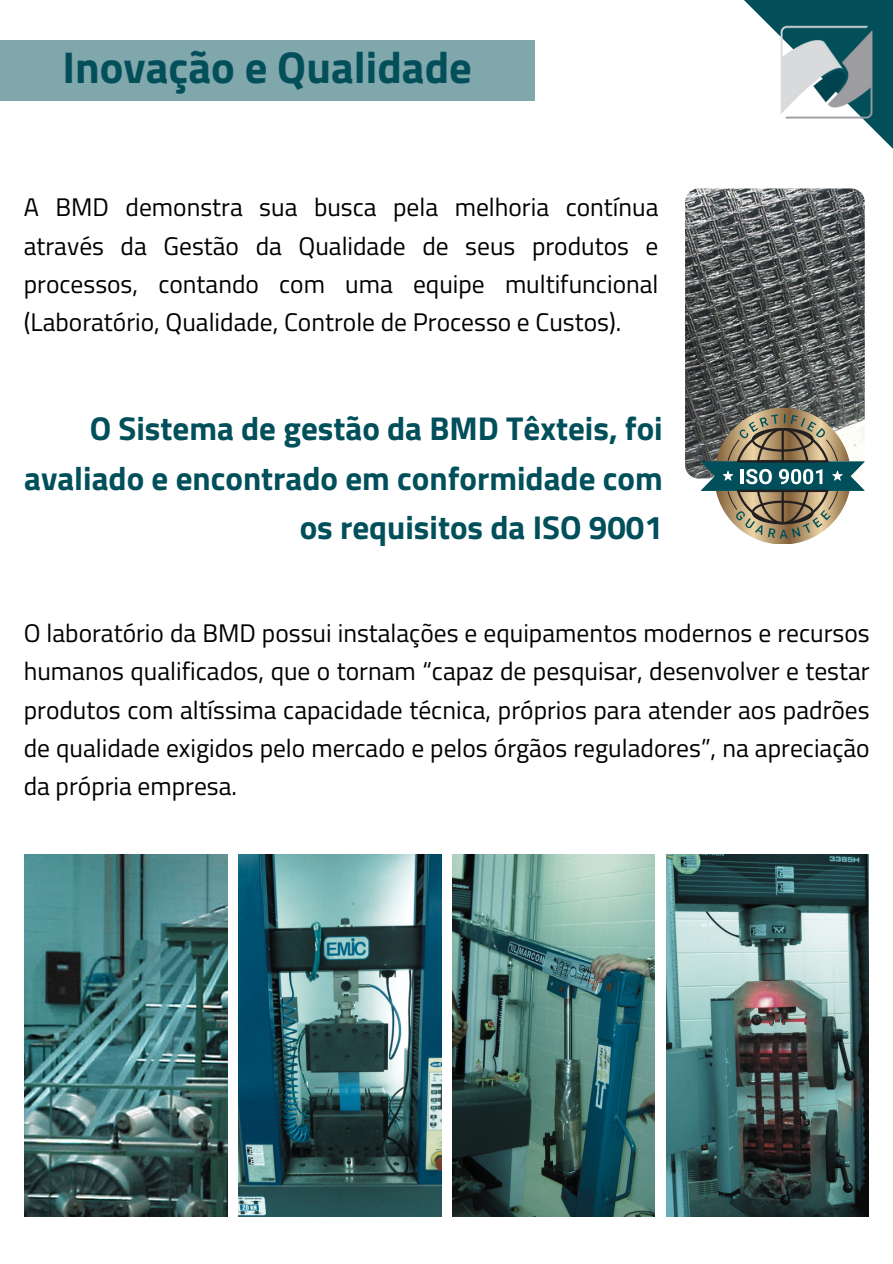
<style>
.page{position:relative;width:893px;height:1264px;background:#fff}
.page>*{position:absolute;margin:0;border:0;box-sizing:border-box;transform-origin:0 0}
.t1{font:700 44.55px "Titillium Web";color:#024f5a}
.t2{font:700 33px/49.5px "Titillium Web";color:#014f5a;text-align:right}
.t3{font:25.5px/38.2px "Titillium Web";color:#000;text-align:justify}
</style>
<div class="page">
<div style="left:0;top:40px;width:534px;height:61px;background:#80a7ac"></div>
<img style="left:452px;top:854px;width:203px;height:362px">
<img style="left:238px;top:854px;width:203px;height:362px">
<img style="left:25px;top:854px;width:202px;height:362px">
<img style="left:666px;top:854px;width:202px;height:362px">
<img style="left:685px;top:188px;width:179px;height:290px;border-radius:14px">
<svg style="left:701px;top:408px;width:163px;height:136px"></svg>
<svg style="left:744px;top:0;width:148px;height:148px"></svg>
<img style="left:779px;top:25px;width:93px;height:94px">
<p class="t1" style="left:62px;top:33px;width:411px">Inovação e Qualidade</p>
<h1 class="t3" style="left:24px;top:188px;width:636px">A BMD demonstra sua busca pela melhoria contínua através da Gestão da Qualidade de seus produtos e processos, contando com uma equipe multifuncional (Laboratório, Qualidade, Controle de Processo e Custos).</h1>
<p class="t2" style="left:24px;top:403px;width:640px">O Sistema de gestão da BMD Têxteis, foi avaliado e encontrado em conformidade com os requisitos da ISO 9001</p>
<p class="t3" style="left:24px;top:613px;width:847px">O laboratório da BMD possui instalações e equipamentos modernos e recursos humanos qualificados, que o tornam “capaz de pesquisar, desenvolver e testar produtos com altíssima capacidade técnica, próprios para atender aos padrões de qualidade exigidos pelo mercado e pelos órgãos reguladores”, na apreciação da própria empresa.</p>
</div>
